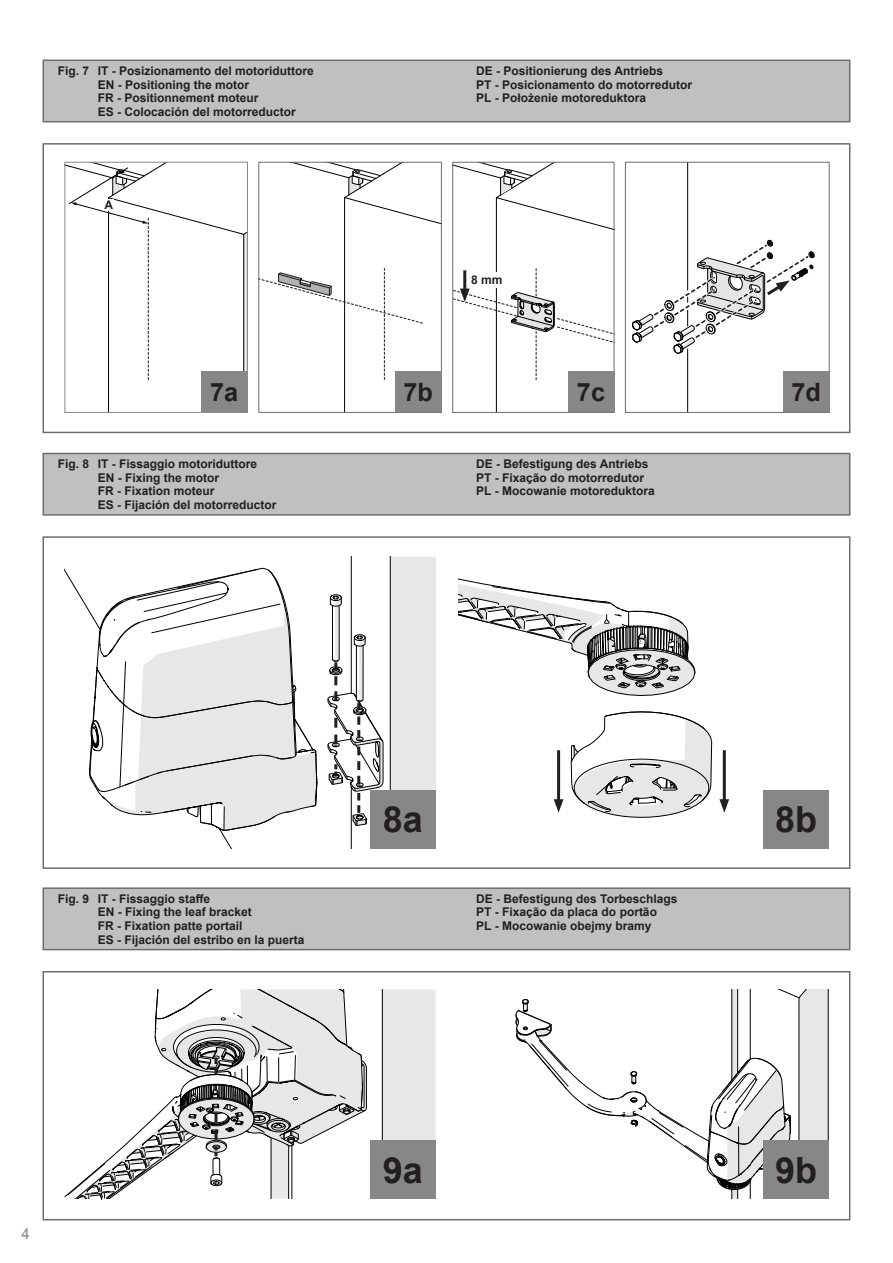
<style>
.page{position:relative;width:893px;height:1263px;background:#fff}
.page>*{position:absolute;margin:0;border:0;box-sizing:border-box;transform-origin:0 0}
.t1{font:700 36px "Arial";color:#231f20}
.t2{font:700 25.35px "Arial";color:#231f20}
.t3{font:15px "Arial";color:#808285}
.t4{font:700 12px "Arial";color:#231f20}
</style>
<div class="page">
<div style="left:381px;top:989px;width:55px;height:151px;background:#e7e7e7"></div>
<hr style="left:382px;top:989px;width:1px;height:210px;background:#000">
<svg style="left:515px;top:989px;width:314px;height:210px"></svg>
<div style="left:763px;top:790px;width:66px;height:58px;background:#878787"></div>
<div style="left:370px;top:1140px;width:66px;height:59px;background:#878787"></div>
<div style="left:763px;top:1140px;width:66px;height:59px;background:#878787"></div>
<div style="left:43px;top:60px;width:807px;height:62px;background:#c0c0c0;border:2px solid #6c6d70"></div>
<div style="left:43px;top:453px;width:807px;height:63px;background:#c0c0c0;border:2px solid #6c6d70"></div>
<div style="left:43px;top:887px;width:807px;height:63px;background:#c0c0c0;border:2px solid #6c6d70"></div>
<div style="left:43px;top:143px;width:807px;height:290px;border:2px solid #6c6d70"></div>
<div style="left:43px;top:971px;width:807px;height:249px;border:2px solid #6c6d70"></div>
<svg style="left:65px;top:989px;width:302px;height:210px"></svg>
<hr style="left:723px;top:750px;width:3px;height:53px;background:#231f20">
<svg style="left:719px;top:799px;width:10px;height:14px"></svg>
<svg style="left:458px;top:578px;width:254px;height:240px"></svg>
<svg style="left:453px;top:162px;width:161px;height:250px"></svg>
<div style="left:468px;top:272px;width:37px;height:15px;background:#fff"></div>
<svg style="left:65px;top:162px;width:376px;height:707px"></svg>
<div style="left:259px;top:162px;width:183px;height:251px;border:1px solid #6c6d70"></div>
<div style="left:395px;top:372px;width:46px;height:40px;background:#878787"></div>
<div style="left:568px;top:372px;width:46px;height:40px;background:#878787"></div>
<svg style="left:628px;top:162px;width:201px;height:250px"></svg>
<p class="t4" style="left:58px;top:62px;width:33px">Fig. 7</p>
<p class="t4" style="left:98px;top:62px;width:218px">IT - Posizionamento del motoriduttore</p>
<p class="t4" style="left:476px;top:62px;width:188px">DE - Positionierung des Antriebs</p>
<p class="t4" style="left:98px;top:76px;width:153px">EN - Positioning the motor</p>
<p class="t4" style="left:476px;top:76px;width:218px">PT - Posicionamento do motorredutor</p>
<p class="t4" style="left:98px;top:89px;width:162px">FR - Positionnement moteur</p>
<p class="t4" style="left:476px;top:89px;width:171px">PL - Położenie motoreduktora</p>
<p class="t4" style="left:98px;top:103px;width:200px">ES - Colocación del motorreductor</p>
<p class="t4" style="left:104px;top:197px;width:10px">A</p>
<p class="t2" style="left:210px;top:374px;width:30px">7a</p>
<p class="t4" style="left:471px;top:271px;width:33px">8 mm</p>
<p class="t2" style="left:403px;top:374px;width:31px">7b</p>
<p class="t2" style="left:577px;top:374px;width:30px">7c</p>
<p class="t2" style="left:791px;top:374px;width:31px">7d</p>
<p class="t4" style="left:58px;top:455px;width:33px">Fig. 8</p>
<p class="t4" style="left:98px;top:455px;width:161px">IT - Fissaggio motoriduttore</p>
<p class="t4" style="left:476px;top:455px;width:174px">DE - Befestigung des Antriebs</p>
<p class="t4" style="left:98px;top:469px;width:123px">EN - Fixing the motor</p>
<p class="t4" style="left:476px;top:469px;width:170px">PT - Fixação do motorredutor</p>
<p class="t4" style="left:98px;top:483px;width:118px">FR - Fixation moteur</p>
<p class="t4" style="left:476px;top:483px;width:180px">PL - Mocowanie motoreduktora</p>
<p class="t4" style="left:98px;top:496px;width:180px">ES - Fijación del motorreductor</p>
<p class="t1" style="left:383px;top:794px;width:42px">8a</p>
<p class="t1" style="left:775px;top:794px;width:44px">8b</p>
<p class="t4" style="left:58px;top:890px;width:33px">Fig. 9</p>
<p class="t4" style="left:98px;top:890px;width:114px">IT - Fissaggio staffe</p>
<p class="t4" style="left:476px;top:890px;width:203px">DE - Befestigung des Torbeschlags</p>
<p class="t4" style="left:98px;top:904px;width:156px">EN - Fixing the leaf bracket</p>
<p class="t4" style="left:476px;top:904px;width:182px">PT - Fixação da placa do portão</p>
<p class="t4" style="left:98px;top:917px;width:146px">FR - Fixation patte portail</p>
<p class="t4" style="left:476px;top:917px;width:177px">PL - Mocowanie obejmy bramy</p>
<p class="t4" style="left:98px;top:931px;width:208px">ES - Fijación del estribo en la puerta</p>
<p class="t3" style="left:21px;top:1223px;width:10px">4</p>
<p class="t1" style="left:383px;top:1145px;width:42px">9a</p>
<p class="t1" style="left:775px;top:1145px;width:44px">9b</p>
</div>
